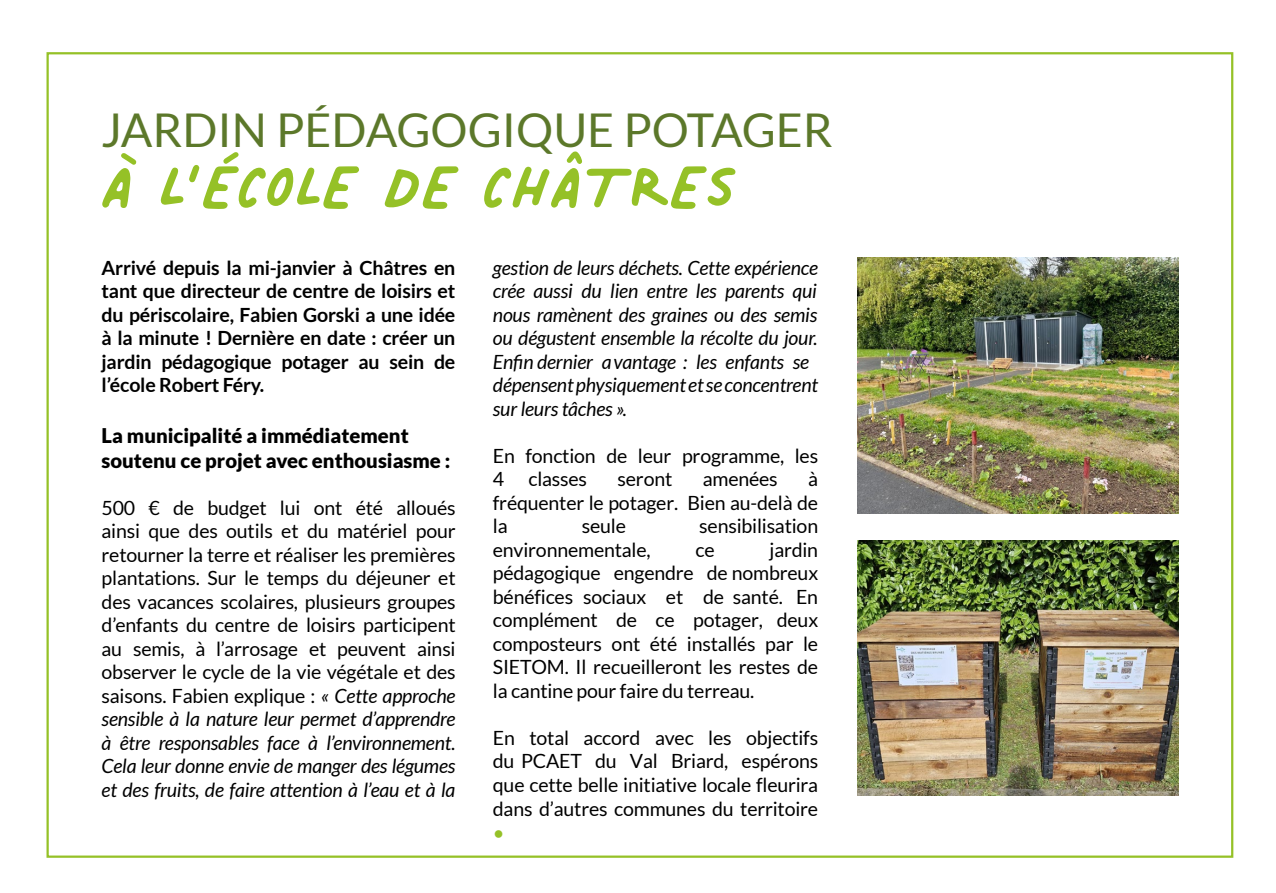
<style>
.page{position:relative;width:1276px;height:893px;background:#fff}
.page>*{position:absolute;margin:0;border:0;box-sizing:border-box;transform-origin:0 0}
.t1{font:123.75px "Palmer Lake Print";color:#95c127}
.t2{font:46.57px "Lato";color:#5c782a}
.t3{font:900 20.25px/24.8px "Lato";color:#000}
.t4{font:20.25px "Lato";color:#95c127}
.t5{font:19.57px/23.4px "Lato";letter-spacing:-.01em;color:#000;text-align:justify}
.t6{font:italic 19.57px/23.4px "Lato";letter-spacing:-.01em;color:#000}
.t7{font:700 19.57px/23.4px "Lato";letter-spacing:-.01em;color:#000;text-align:justify}
.s1{font-style:italic}
</style>
<div class="page">
<img style="left:858px;top:258px;width:320px;height:255px">
<img style="left:858px;top:540px;width:320px;height:256px">
<h2 class="t2" style="left:102px;top:104px;width:733px">JARDIN PÉDAGOGIQUE POTAGER</h2>
<h1 class="t1" style="left:102px;top:123px;width:638px">À L’ÉCOLE DE CHÂTRES</h1>
<p class="t7" style="left:102px;top:256px;width:355px">Arrivé depuis la mi-janvier à Châtres en tant que directeur de centre de loisirs et du périscolaire, Fabien Gorski a une idée à la minute ! Dernière en date : créer un jardin pédagogique potager au sein de l’école Robert Féry.</p>
<p class="t3" style="left:102px;top:423px;width:350px">La municipalité a immédiatement soutenu ce projet avec enthousiasme :</p>
<p class="t5" style="left:102px;top:496px;width:356px">500 € de budget lui ont été alloués ainsi que des outils et du matériel pour retourner la terre et réaliser les premières plantations. Sur le temps du déjeuner et des vacances scolaires, plusieurs groupes d’enfants du centre de loisirs participent au semis, à l’arrosage et peuvent ainsi observer le cycle de la vie végétale et des saisons. Fabien explique : <span class="s1">« Cette approche sensible à la nature leur permet d’apprendre à être responsables face à l’environnement.<br>Cela leur donne envie de manger des légumes et des fruits, de faire attention à l’eau et à la</span></p>
<p class="t6" style="left:493px;top:257px;width:327px">gestion de leurs déchets. Cette expérience crée aussi du lien entre les parents qui nous ramènent des graines ou des semis ou dégustent ensemble la récolte du jour.<br>Enfin dernier a vantage : les enfants se dépensent physiquement et se concentrent sur leurs tâches ».</p>
<p class="t5" style="left:493px;top:444px;width:327px">En fonction de leur programme, les<br>4 classes</p>
<p class="t5" style="left:493px;top:467px;width:327px;text-indent:315px">à fréquenter le potager. Bien au-delà de la</p>
<p class="t5" style="left:618px;top:467px;width:56px">seront</p>
<p class="t5" style="left:703px;top:467px;width:76px">amenées</p>
<p class="t5" style="left:582px;top:514px;width:46px">seule</p>
<p class="t5" style="left:699px;top:514px;width:120px">sensibilisation</p>
<p class="t5" style="left:493px;top:538px;width:159px">environnementale,</p>
<p class="t5" style="left:696px;top:538px;width:21px">ce</p>
<p class="t5" style="left:493px;top:538px;width:327px;text-indent:277px">jardin pédagogique engendre de nombreux bénéfices sociaux et de santé. En complément de ce potager, deux composteurs ont été installés par le SIETOM. Il recueilleront les restes de la cantine pour faire du terreau.</p>
<p class="t5" style="left:493px;top:726px;width:327px">En total accord avec les objectifs du PCAET du Val Briard, espérons que cette belle initiative locale fleurira dans d’autres communes du territoire</p>
<p class="t4" style="left:493px;top:821px;width:13px">•</p>
</div>
